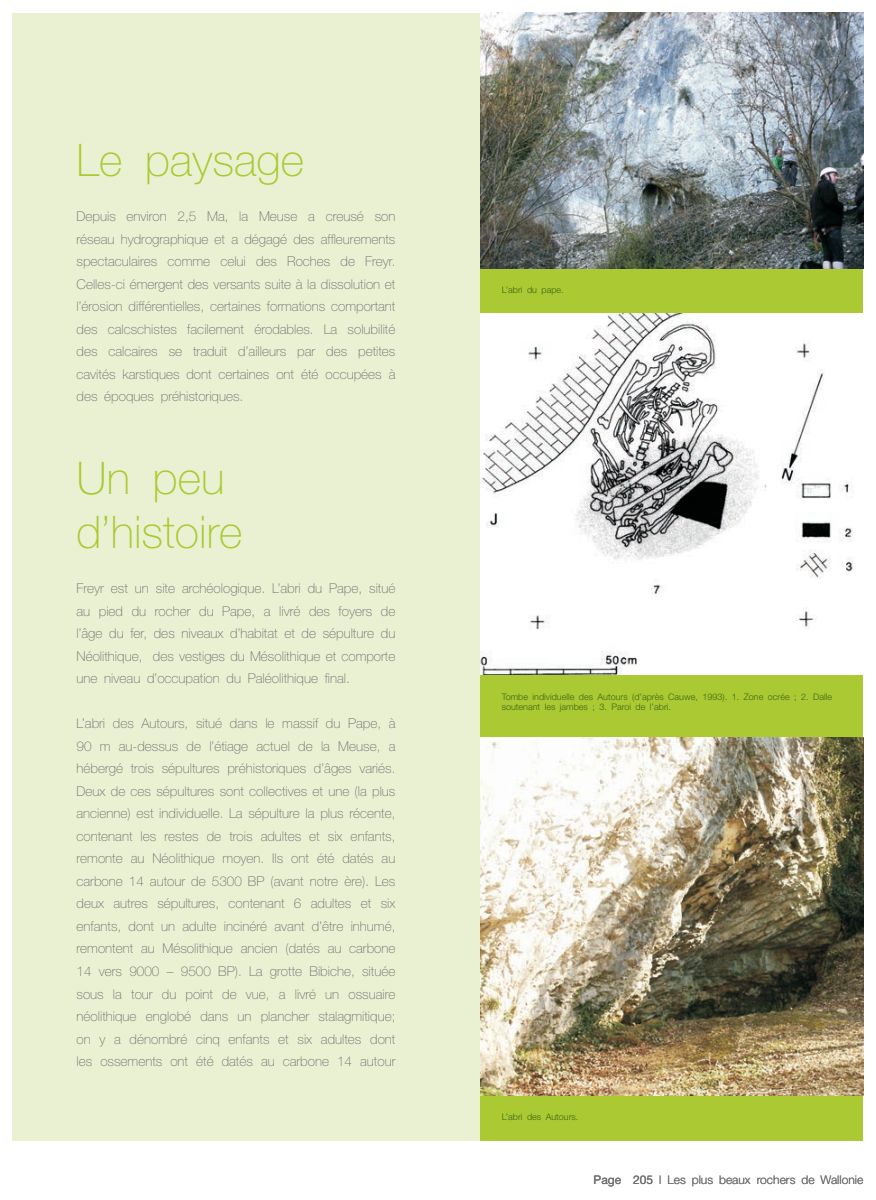
<style>
.page{position:relative;width:876px;height:1200px;background:#fff}
.page>*{position:absolute;margin:0;border:0;box-sizing:border-box;transform-origin:0 0}
.t1{font:100 45px/54px "Helvetica Neue";color:#aac932}
.t2{font:100 13.5px/22.5px "Helvetica Neue";color:#6c6d70;text-align:justify}
.t3{font:300 12px "Helvetica Neue";color:#6c6d70}
.t4{font:300 9px/10.8px "Helvetica Neue";color:#3e6617}
.s1{font-weight:400}
</style>
<div class="page">
<div style="left:13px;top:13px;width:850px;height:1127px;background:#eaf1d2"></div>
<div style="left:480px;top:13px;width:383px;height:1127px;background:#aac932"></div>
<img style="left:480px;top:13px;width:383px;height:255px">
<img style="left:480px;top:737px;width:383px;height:358px">
<img style="left:480px;top:313px;width:383px;height:361px">
<h1 class="t1" style="left:77px;top:133px;width:229px">Le paysage</h1>
<p class="t2" style="left:77px;top:205px;width:320px">Depuis environ 2,5 Ma, la Meuse a creusé son réseau hydrographique et a dégagé des affleurements spectaculaires comme celui des Roches de Freyr.<br>Celles-ci émergent des versants suite à la dissolution et l’érosion différentielles, certaines formations comportant des calcschistes facilement érodables. La solubilité des calcaires se traduit d’ailleurs par des petites cavités karstiques dont certaines ont été occupées à des époques préhistoriques.</p>
<h1 class="t1" style="left:77px;top:451px;width:168px">Un peu d’histoire</h1>
<p class="t2" style="left:77px;top:577px;width:320px">Freyr est un site archéologique. L’abri du Pape, situé au pied du rocher du Pape, a livré des foyers de l’âge du fer, des niveaux d’habitat et de sépulture du Néolithique, des vestiges du Mésolithique et comporte une niveau d’occupation du Paléolithique final.</p>
<p class="t2" style="left:77px;top:712px;width:320px">L’abri des Autours, situé dans le massif du Pape, à 90 m au-dessus de l’étiage actuel de la Meuse, a hébergé trois sépultures préhistoriques d’âges variés.<br>Deux de ces sépultures sont collectives et une (la plus ancienne) est individuelle. La sépulture la plus récente, contenant les restes de trois adultes et six enfants, remonte au Néolithique moyen. Ils ont été datés au carbone 14 autour de 5300 BP (avant notre ère). Les deux autres sépultures, contenant 6 adultes et six enfants, dont un adulte incinéré avant d’être inhumé, remontent au Mésolithique ancien (datés au carbone 14 vers 9000 – 9500 BP). La grotte Bibiche, située sous la tour du point de vue, a livré un ossuaire néolithique englobé dans un plancher stalagmitique; on y a dénombré cinq enfants et six adultes dont les ossements ont été datés au carbone 14 autour</p>
<p class="t4" style="left:502px;top:284px;width:63px">L’abri du pape.</p>
<p class="t4" style="left:502px;top:690px;width:332px">Tombe individuelle des Autours (d’après Cauwe, 1993). 1. Zone ocrée ; 2. Dalle soutenant les jambes ; 3. Paroi de l’abri.</p>
<p class="t4" style="left:502px;top:1110px;width:78px">L’abri des Autours.</p>
<p class="t3" style="left:594px;top:1171px;width:271px"><span class="s1">Page 205</span> l Les plus beaux rochers de Wallonie</p>
</div>
